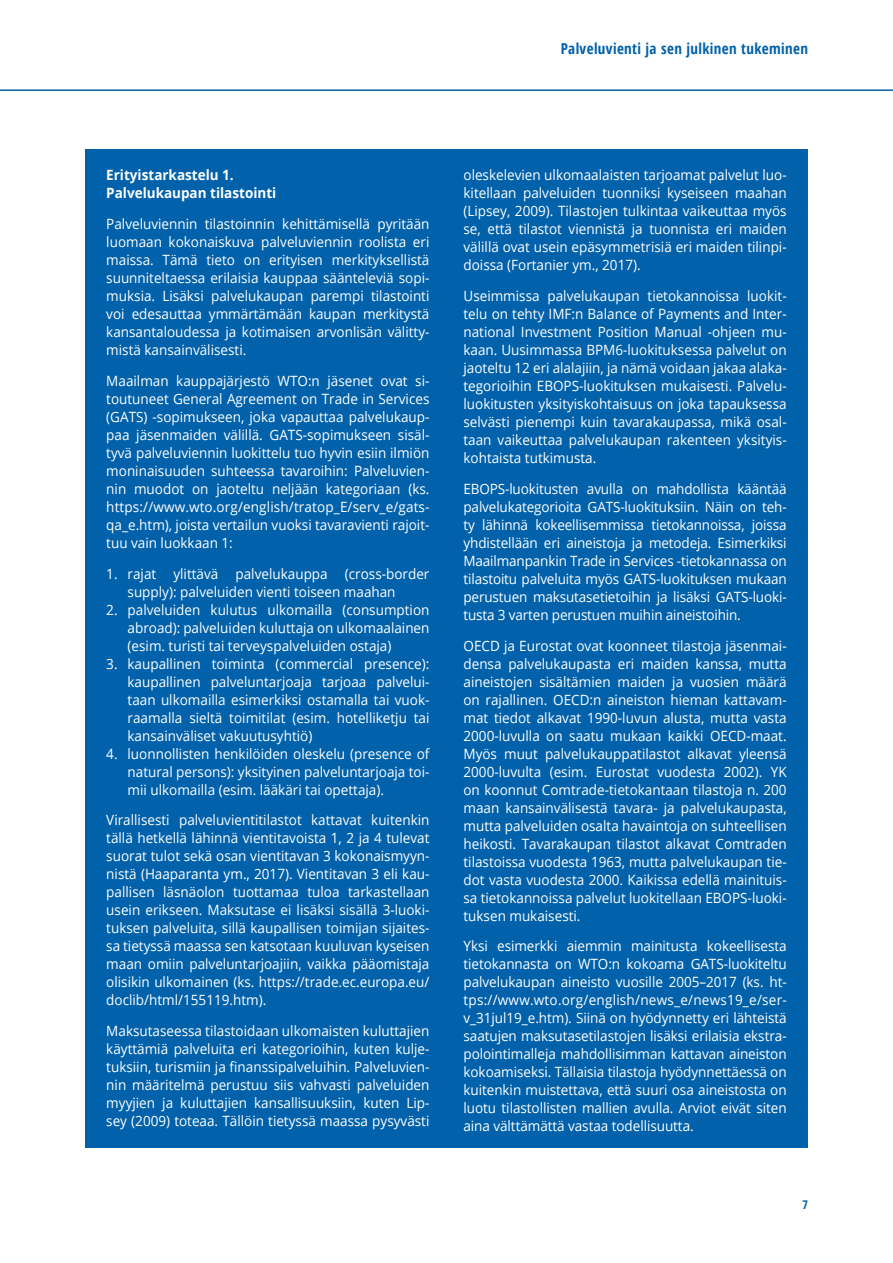
<style>
.page{position:relative;width:893px;height:1263px;background:#fff}
.page>*{position:absolute;margin:0;border:0;box-sizing:border-box;transform-origin:0 0}
.t1{font:700 condensed 15px "Open Sans";letter-spacing:.025em;color:#0161aa}
.t2{font:14.1px/18px "Open Sans";color:#fff;text-align:justify;scale:.95 1}
.t3{font:700 14.1px/18px "Open Sans";color:#fff;scale:.95 1}
.t4{font:700 condensed 12px "Open Sans";color:#0161aa}
</style>
<div class="page">
<hr style="left:0;top:89px;width:893px;height:2px;background:#0161aa">
<div style="left:85px;top:149px;width:723px;height:999px;background:#0161aa"></div>
<p class="t1" style="left:561px;top:38px;width:249px">Palveluvienti ja sen julkinen tukeminen</p>
<p class="t3" style="left:106px;top:166px;width:180px">Erityistarkastelu 1.<br>Palvelukaupan tilastointi</p>
<p class="t2" style="left:106px;top:214px;width:342px">Palveluviennin tilastoinnin kehittämisellä pyritään luomaan kokonaiskuva palveluviennin roolista eri maissa. Tämä tieto on erityisen merkityksellistä suunniteltaessa erilaisia kauppaa säänteleviä sopi&shy;muksia. Lisäksi palvelukaupan parempi tilastointi voi edesauttaa ymmärtämään kaupan merkitystä kansantaloudessa ja kotimaisen arvonlisän välitty&shy;mistä kansainvälisesti.</p>
<p class="t2" style="left:106px;top:371px;width:342px">Maailman kauppajärjestö WTO:n jäsenet ovat si&shy;toutuneet General Agreement on Trade in Services (GATS) -sopimukseen, joka vapauttaa palvelukaup&shy;paa jäsenmaiden välillä. GATS-sopimukseen sisäl&shy;tyvä palveluviennin luokittelu tuo hyvin esiin ilmiön moninaisuuden suhteessa tavaroihin: Palveluvien&shy;nin muodot on jaoteltu neljään kategoriaan (ks. https://www.wto.org/english/tratop_E/serv_e/gats&shy;qa_e.htm), joista vertailun vuoksi tavaravienti rajoit&shy;tuu vain luokkaan 1:</p>
<p class="t2" style="left:128px;top:564px;width:319px;text-indent:-21px">1. rajat ylittävä palvelukauppa (cross-border supply): palveluiden vienti toiseen maahan</p>
<p class="t2" style="left:128px;top:600px;width:319px;text-indent:-21px">2. palveluiden kulutus ulkomailla (consumption abroad): palveluiden kuluttaja on ulkomaalainen (esim. turisti tai terveyspalveluiden ostaja)</p>
<p class="t2" style="left:128px;top:654px;width:319px;text-indent:-21px">3. kaupallinen toiminta (commercial presence): kaupallinen palveluntarjoaja tarjoaa palvelui&shy;taan ulkomailla esimerkiksi ostamalla tai vuok&shy;raamalla sieltä toimitilat (esim. hotelliketju tai kansainväliset vakuutusyhtiö)</p>
<p class="t2" style="left:128px;top:744px;width:319px;text-indent:-21px">4. luonnollisten henkilöiden oleskelu (presence of natural persons): yksityinen palveluntarjoaja toi&shy;mii ulkomailla (esim. lääkäri tai opettaja).</p>
<p class="t2" style="left:106px;top:811px;width:342px">Virallisesti palveluvientitilastot kattavat kuitenkin tällä hetkellä lähinnä vientitavoista 1, 2 ja 4 tulevat suorat tulot sekä osan vientitavan 3 kokonaismyyn&shy;nistä (Haaparanta ym., 2017). Vientitavan 3 eli kau&shy;pallisen läsnäolon tuottamaa tuloa tarkastellaan usein erikseen. Maksutase ei lisäksi sisällä 3-luoki&shy;tuksen palveluita, sillä kaupallisen toimijan sijaites&shy;sa tietyssä maassa sen katsotaan kuuluvan kyseisen maan omiin palveluntarjoajiin, vaikka pääomistaja olisikin ulkomainen (ks. https://trade.ec.europa.eu/ doclib/html/155119.htm).</p>
<p class="t2" style="left:106px;top:1022px;width:342px">Maksutaseessa tilastoidaan ulkomaisten kuluttajien käyttämiä palveluita eri kategorioihin, kuten kulje&shy;tuksiin, turismiin ja finanssipalveluihin. Palveluvien&shy;nin määritelmä perustuu siis vahvasti palveluiden myyjien ja kuluttajien kansallisuuksiin, kuten Lip&shy;sey (2009) toteaa. Tällöin tietyssä maassa pysyvästi</p>
<p class="t2" style="left:463px;top:166px;width:342px">oleskelevien ulkomaalaisten tarjoamat palvelut luo&shy;kitellaan palveluiden tuonniksi kyseiseen maahan (Lipsey, 2009). Tilastojen tulkintaa vaikeuttaa myös se, että tilastot viennistä ja tuonnista eri maiden välillä ovat usein epäsymmetrisiä eri maiden tilinpi&shy;doissa (Fortanier ym., 2017).</p>
<p class="t2" style="left:463px;top:286px;width:342px">Useimmissa palvelukaupan tietokannoissa luokit&shy;telu on tehty IMF:n Balance of Payments and Inter&shy;national Investment Position Manual -ohjeen mu&shy;kaan. Uusimmassa BPM6-luokituksessa palvelut on jaoteltu 12 eri alalajiin, ja nämä voidaan jakaa alaka&shy;tegorioihin EBOPS-luokituksen mukaisesti. Palvelu&shy;luokitusten yksityiskohtaisuus on joka tapauksessa selvästi pienempi kuin tavarakaupassa, mikä osal&shy;taan vaikeuttaa palvelukaupan rakenteen yksityis&shy;kohtaista tutkimusta.</p>
<p class="t2" style="left:463px;top:479px;width:342px">EBOPS-luokitusten avulla on mahdollista kääntää palvelukategorioita GATS-luokituksiin. Näin on teh&shy;ty lähinnä kokeellisemmissa tietokannoissa, joissa yhdistellään eri aineistoja ja metodeja. Esimerkiksi Maailmanpankin Trade in Services -tietokannassa on tilastoitu palveluita myös GATS-luokituksen mukaan perustuen maksutasetietoihin ja lisäksi GATS-luoki&shy;tusta 3 varten perustuen muihin aineistoihin.</p>
<p class="t2" style="left:463px;top:636px;width:342px">OECD ja Eurostat ovat koonneet tilastoja jäsenmai&shy;densa palvelukaupasta eri maiden kanssa, mutta aineistojen sisältämien maiden ja vuosien määrä on rajallinen. OECD:n aineiston hieman kattavam&shy;mat tiedot alkavat 1990-luvun alusta, mutta vasta 2000-luvulla on saatu mukaan kaikki OECD-maat.<br>Myös muut palvelukauppatilastot alkavat yleensä 2000-luvulta (esim. Eurostat vuodesta 2002). YK on koonnut Comtrade-tietokantaan tilastoja n. 200 maan kansainvälisestä tavara- ja palvelukaupasta, mutta palveluiden osalta havaintoja on suhteellisen heikosti. Tavarakaupan tilastot alkavat Comtraden tilastoissa vuodesta 1963, mutta palvelukaupan tie&shy;dot vasta vuodesta 2000. Kaikissa edellä mainituis&shy;sa tietokannoissa palvelut luokitellaan EBOPS-luoki&shy;tuksen mukaisesti.</p>
<p class="t2" style="left:463px;top:937px;width:342px">Yksi esimerkki aiemmin mainitusta kokeellisesta tietokannasta on WTO:n kokoama GATS-luokiteltu palvelukaupan aineisto vuosille 2005–2017 (ks. ht&shy;tps://www.wto.org/english/news_e/news19_e/ser&shy;v_31jul19_e.htm). Siinä on hyödynnetty eri lähteistä saatujen maksutasetilastojen lisäksi erilaisia ekstra&shy;polointimalleja mahdollisimman kattavan aineiston kokoamiseksi. Tällaisia tilastoja hyödynnettäessä on kuitenkin muistettava, että suuri osa aineistosta on luotu tilastollisten mallien avulla. Arviot eivät siten aina välttämättä vastaa todellisuutta.</p>
<p class="t4" style="left:802px;top:1196px;width:7px">7</p>
</div>
